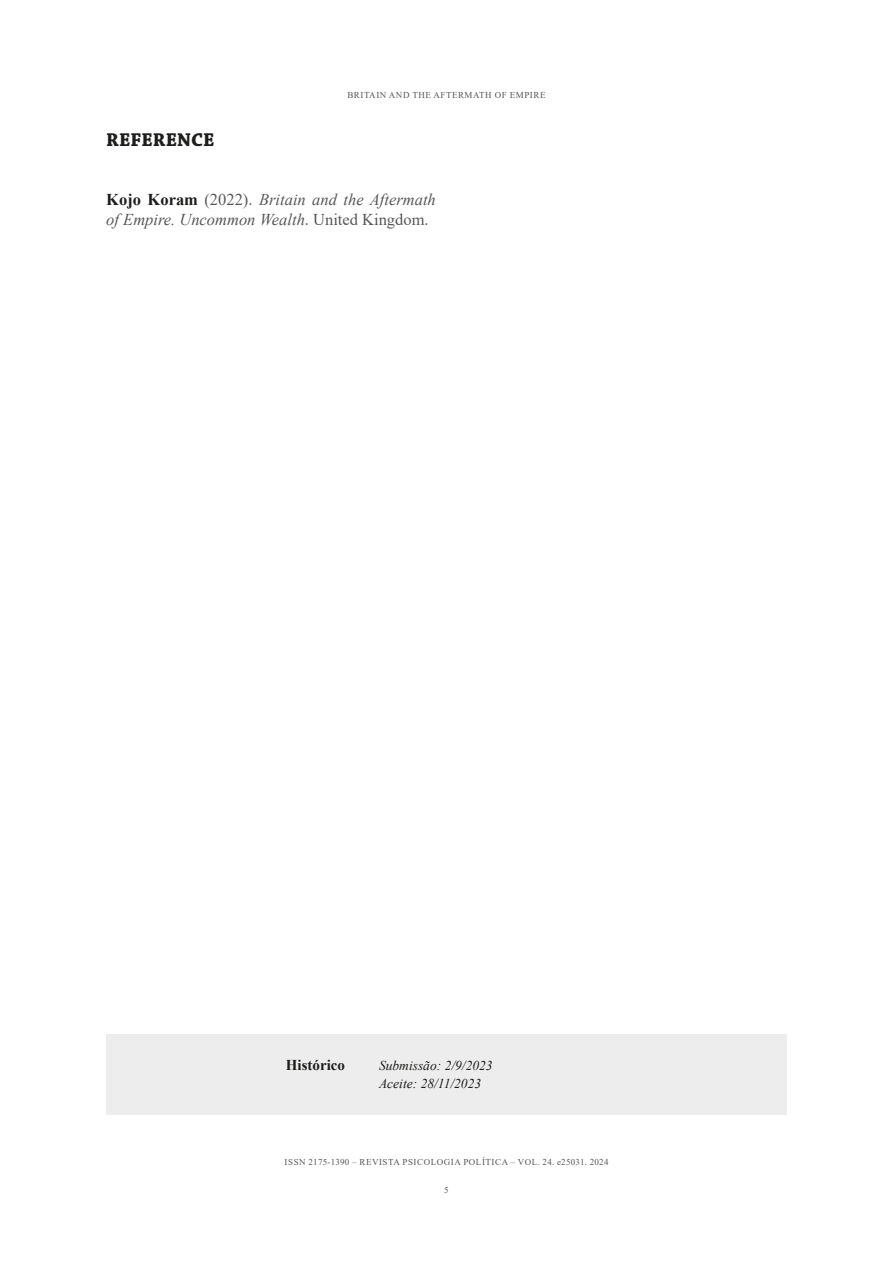
<style>
.page{position:relative;width:893px;height:1263px;background:#fff}
.page>*{position:absolute;margin:0;border:0;box-sizing:border-box;transform-origin:0 0}
.t1{font:700 19.5px "Chaparral Pro";letter-spacing:.005em;color:#1d1d1b}
.t2{font:italic 16.5px/19.8px "Times New Roman";color:#575756}
.t3{font:700 15px "Times New Roman";color:#1d1d1b}
.t4{font:italic 13.5px/18px "Times New Roman";color:#1d1d1b}
.t5{font:9px "Times New Roman";letter-spacing:.06em;color:#575756}
.s1{font-weight:700;font-style:normal;color:#1d1d1b}
.s2{font-style:normal}
</style>
<div class="page">
<div style="left:106px;top:1035px;width:681px;height:80px;background:#ededed"></div>
<h1 class="t1" style="left:106px;top:128px;width:110px">REFERENCE</h1>
<p class="t5" style="left:347px;top:88px;width:200px">BRITAIN AND THE AFTERMATH OF EMPIRE</p>
<h2 class="t2" style="left:106px;top:189px;width:331px"><span class="s1">Kojo Koram</span> <span class="s2">(2022).</span> Britain and the Aftermath of Empire. Uncommon Wealth<span class="s2">. United Kingdom.</span></h2>
<h3 class="t3" style="left:286px;top:1055px;width:61px">Histórico</h3>
<h3 class="t4" style="left:379px;top:1056px;width:115px">Submissão: 2/9/2023<br>Aceite: 28/11/2023</h3>
<p class="t5" style="left:285px;top:1156px;width:325px">ISSN 2175-1390 – REVISTA PSICOLOGIA POLÍTICA – VOL. 24. e25031. 2024</p>
<p class="t5" style="left:444px;top:1184px;width:6px">5</p>
</div>
